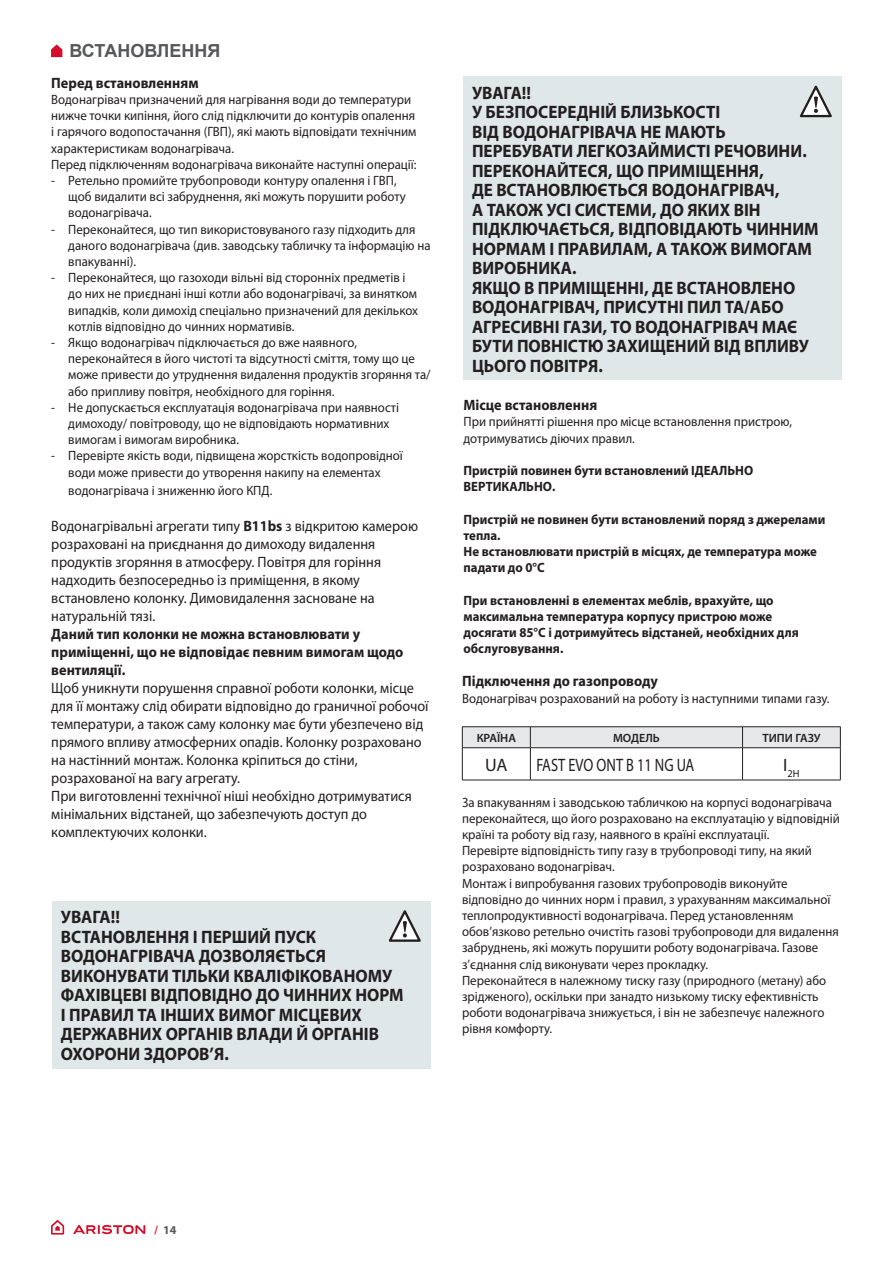
<style>
.page{position:relative;width:893px;height:1263px;background:#fff}
.page>*{position:absolute;margin:0;border:0;box-sizing:border-box;transform-origin:0 0}
.t1{font:700 18px/19.5px "Myriad Pro";color:#231f20;scale:.95 1}
.Default{font:18px "Myriad Pro";color:#231f20;scale:.8 1}
.t2{font:700 18px "Arial";color:#57585a}
.Pa1{font:18px "Myriad Pro";color:#231f20}
.Pa1-2{font:15px/18px "Myriad Pro";color:#231f20;scale:.95 1}
.Pa1-3{font:700 15px/18px "Myriad Pro";color:#231f20;scale:.95 1}
.Default-2{font:700 15px "Myriad Pro";color:#231f20;scale:.95 1}
.Default-3{font:13.5px/16.2px "Myriad Pro";color:#231f20;scale:.95 1}
.Default-4{font:700 13.5px/16.2px "Myriad Pro";color:#231f20;scale:.95 1}
.Pa1-4{font:13.5px "Myriad Pro";color:#231f20;scale:.95 1}
.Pa1-5{font:600 12px "Myriad Pro";color:#231f20}
.t3{font:700 12px "Myriad Pro";color:#57585a}
.Pa1-6{font:10.5px "Myriad Pro";color:#231f20}
.s1{font-weight:700}
.s2{color:#d43345}
</style>
<div class="page">
<svg style="left:51px;top:44px;width:11px;height:13px"></svg>
<svg style="left:51px;top:1220px;width:13px;height:14px"></svg>
<svg style="left:73px;top:1225px;width:72px;height:9px"></svg>
<div style="left:52px;top:901px;width:379px;height:167px;background:#e0e7e9"></div>
<svg style="left:388px;top:910px;width:33px;height:32px"></svg>
<hr style="left:462px;top:726px;width:68px;height:1px;background:#231f20">
<hr style="left:530px;top:726px;width:212px;height:1px;background:#231f20">
<hr style="left:742px;top:726px;width:99px;height:1px;background:#231f20">
<div style="left:462px;top:727px;width:379px;height:20px;background:#e6e7e9"></div>
<hr style="left:462px;top:747px;width:68px;height:1px;background:#231f20">
<hr style="left:462px;top:748px;width:1px;height:32px;background:#231f20">
<hr style="left:530px;top:747px;width:212px;height:1px;background:#231f20">
<hr style="left:530px;top:748px;width:1px;height:32px;background:#231f20">
<hr style="left:742px;top:747px;width:99px;height:1px;background:#231f20">
<hr style="left:742px;top:748px;width:1px;height:32px;background:#231f20">
<hr style="left:840px;top:748px;width:1px;height:32px;background:#231f20">
<hr style="left:462px;top:780px;width:68px;height:1px;background:#231f20">
<hr style="left:530px;top:780px;width:212px;height:1px;background:#231f20">
<hr style="left:742px;top:780px;width:99px;height:1px;background:#231f20">
<div style="left:463px;top:77px;width:379px;height:303px;background:#e0e7e9"></div>
<svg style="left:800px;top:85px;width:32px;height:32px"></svg>
<h1 class="t2" style="left:70px;top:39px;width:152px">ВСТАНОВЛЕННЯ</h1>
<p class="Pa1-3" style="left:51px;top:74px;width:157px">Перед встановленням</p>
<p class="Default-3" style="left:51px;top:92px;width:386px">Водонагрiвач призначений для нагрівання води до температури нижче точки кипіння, його слід підключити до контурів опалення і гарячого водопостачання (ГВП), які мають відповідати технічним характеристикам водонагрiвача.</p>
<p class="Default-3" style="left:51px;top:156px;width:386px">Перед підключенням водонагрiвача виконайте наступні операції:</p>
<p class="Default-3" style="left:68px;top:173px;width:357px;text-indent:-17px">- Ретельно промийте трубопроводи контуру опалення і ГВП, щоб видалити всі забруднення, які можуть порушити роботу водонагрiвача.</p>
<p class="Default-3" style="left:68px;top:221px;width:383px;text-indent:-17px">- Переконайтеся, що тип використовуваного газу підходить для даного водонагрiвача (див. заводську табличку та інформацію на впакуванні).</p>
<p class="Default-3" style="left:68px;top:270px;width:370px;text-indent:-17px">- Переконайтеся, що газоходи вільні від сторонніх предметів і до них не приєднані інші котли або водонагрівачі, за винятком випадків, коли димохід спеціально призначений для декількох котлів відповідно до чинних нормативів.</p>
<p class="Default-3" style="left:68px;top:335px;width:383px;text-indent:-17px">- Якщо водонагрiвач підключається до вже наявного, переконайтеся в його чистоті та відсутності сміття, тому що це може привести до утруднення видалення продуктів згоряння та/ або припливу повітря, необхідного для горіння.</p>
<p class="Default-3" style="left:68px;top:399px;width:350px;text-indent:-17px">- Не допускається експлуатація водонагрiвача при наявності димоходу/ повітроводу, що не відповідають нормативних вимогам і вимогам виробника.</p>
<p class="Default-3" style="left:51px;top:448px;width:372px;text-align:center">- Перевірте якість води, підвищена жорсткість водопровідної води може привести до утворення накипу на елементах</p>
<p class="Default-3" style="left:68px;top:482px;width:216px">водонагрiвача і зниженню його КПД.</p>
<p class="Pa1-2" style="left:51px;top:517px;width:388px">Водонагрівальні агрегати типу <span class="s1">B11bs</span> з відкритою камерою розраховані на приєднання до димоходу видалення продуктів згоряння в атмосферу. Повітря для горіння надходить безпосередньо із приміщення, в якому встановлено колонку. Димовидалення засноване на натуральній тязі.</p>
<p class="Pa1-3" style="left:51px;top:625px;width:372px">Даний тип колонки не можна встановлювати у приміщенні, що не відповідає певним вимогам щодо вентиляції.</p>
<p class="Pa1-2" style="left:51px;top:679px;width:399px">Щоб уникнути порушення справної роботи колонки, місце для її монтажу слід обирати відповідно до граничної робочої температури, а також саму колонку має бути убезпечено від прямого впливу атмосферних опадів. Колонку розраховано на настінний монтаж. Колонка кріпиться до стіни, розрахованої на вагу агрегату.</p>
<p class="Pa1-2" style="left:51px;top:787px;width:381px">При виготовленні технічної ніші необхідно дотримуватися мінімальних відстаней, що забезпечують доступ до комплектуючих колонки.</p>
<p class="t1" style="left:61px;top:907px;width:64px">УВАГА!!</p>
<p class="t1" style="left:61px;top:927px;width:362px">ВСТАНОВЛЕННЯ І ПЕРШИЙ ПУСК<br>ВОДОНАГРIВАЧА ДОЗВОЛЯЄТЬСЯ<br>ВИКОНУВАТИ ТІЛЬКИ КВАЛІФІКОВАНОМУ<br>ФАХІВЦЕВІ ВІДПОВІДНО ДО ЧИННИХ НОРМ<br>І ПРАВИЛ ТА ІНШИХ ВИМОГ МІСЦЕВИХ<br>ДЕРЖАВНИХ ОРГАНІВ ВЛАДИ Й ОРГАНІВ<br>ОХОРОНИ ЗДОРОВ’Я.</p>
<p class="t1" style="left:472px;top:83px;width:64px">УВАГА!!</p>
<p class="t1" style="left:472px;top:102px;width:366px">У БЕЗПОСЕРЕДНІЙ БЛИЗЬКОСТІ<br>ВІД ВОДОНАГРIВАЧА НЕ МАЮТЬ<br>ПЕРЕБУВАТИ ЛЕГКОЗАЙМИСТІ РЕЧОВИНИ.<br>ПЕРЕКОНАЙТЕСЯ, ЩО ПРИМІЩЕННЯ,<br>ДЕ ВСТАНОВЛЮЄТЬСЯ ВОДОНАГРIВАЧ,<br>А ТАКОЖ УСІ СИСТЕМИ, ДО ЯКИХ ВІН<br>ПІДКЛЮЧАЄТЬСЯ, ВІДПОВІДАЮТЬ ЧИННИМ<br>НОРМАМ І ПРАВИЛАМ, А ТАКОЖ ВИМОГАМ<br>ВИРОБНИКА.</p>
<p class="t1" style="left:472px;top:278px;width:356px">ЯКЩО В ПРИМІЩЕННІ, ДЕ ВСТАНОВЛЕНО<br>ВОДОНАГРIВАЧ, ПРИСУТНІ ПИЛ ТА/АБО<br>АГРЕСИВНІ ГАЗИ, ТО ВОДОНАГРIВАЧ МАЄ<br>БУТИ ПОВНІСТЮ ЗАХИЩЕНИЙ ВІД ВПЛИВУ<br>ЦЬОГО ПОВІТРЯ.</p>
<p class="Default-2" style="left:463px;top:397px;width:142px">Місце встановлення</p>
<p class="Default-3" style="left:463px;top:414px;width:348px">При прийнятті рішення про місце встановлення пристрою, дотримуватись діючих правил.</p>
<p class="Default-4" style="left:463px;top:462px;width:306px">Пристрій повинен бути встановлений ІДЕАЛЬНО<br>ВЕРТИКАЛЬНО.</p>
<p class="Default-4" style="left:463px;top:511px;width:383px">Пристрій не повинен бути встановлений поряд з джерелами тепла.</p>
<p class="Default-4" style="left:463px;top:543px;width:373px">Не встановлювати пристрій в місцях, де температура може падати до 0°C</p>
<p class="Default-4" style="left:463px;top:592px;width:354px">При встановленні в елементах меблів, врахуйте, що максимальна температура корпусу пристрою може досягати 85°C і дотримуйтесь відстаней, необхідних для обслуговування.</p>
<p class="Pa1-3" style="left:462px;top:672px;width:208px">Підключення до газопроводу</p>
<p class="Pa1-4" style="left:462px;top:691px;width:388px">Водонагрiвач розрахований на роботу із наступними типами газу.</p>
<p class="Pa1-5" style="left:477px;top:731px;width:41px">КРАЇНА</p>
<p class="Pa1-5" style="left:613px;top:731px;width:48px">МОДЕЛЬ</p>
<p class="Pa1-5" style="left:762px;top:731px;width:59px">ТИПИ ГАЗУ</p>
<p class="Pa1" style="left:485px;top:755px;width:24px">UA</p>
<p class="Default" style="left:536px;top:755px;width:199px">FAST EVO ONT B 11 NG UA</p>
<p class="Pa1-6" style="left:783px;top:767px;width:18px"><sup>I</sup>2H</p>
<p class="Default-3" style="left:462px;top:794px;width:399px">За впакуванням і заводською табличкою на корпусі водонагрiвача переконайтеся, що його розраховано на експлуатацію у відповідній країні та роботу від газу, наявного в країні експлуатації.</p>
<p class="Default-3" style="left:462px;top:843px;width:370px">Перевірте відповідність типу газу в трубопроводі типу, на який розраховано водонагрiвач.</p>
<p class="Default-3" style="left:462px;top:875px;width:398px">Монтаж і випробування газових трубопроводів виконуйте відповідно до чинних норм і правил, з урахуванням максимальної теплопродуктивності водонагрiвача. Перед установленням обов’язково ретельно очистіть газові трубопроводи для видалення забруднень, які можуть порушити роботу водонагрiвача. Газове з’єднання слід виконувати через прокладку.</p>
<p class="Default-3" style="left:462px;top:972px;width:385px">Переконайтеся в належному тиску газу (природного (метану) або зрідженого), оскільки при занадто низькому тиску ефективність роботи водонагрiвача знижується, і він не забезпечує належного рівня комфорту.</p>
<p class="t3" style="left:154px;top:1223px;width:24px"><span class="s2">/</span> 14</p>
</div>
